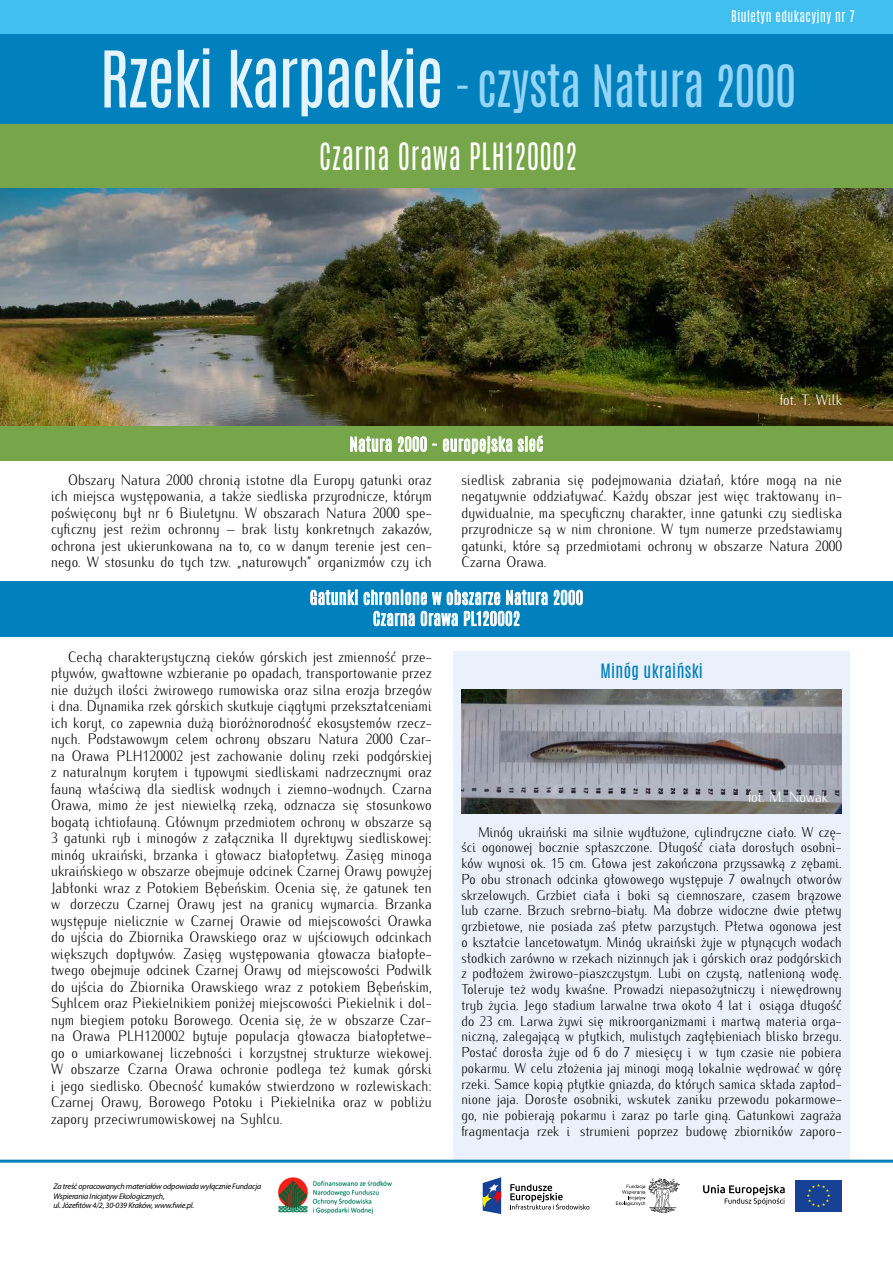
<style>
.page{position:relative;width:893px;height:1263px;background:#fff}
.page>*{position:absolute;margin:0;border:0;box-sizing:border-box;transform-origin:0 0}
.t1{font:66.3px "Antonio";letter-spacing:-.025em;color:#e4f4fe;scale:.95 1}
.t2{font:48.75px "Antonio";letter-spacing:-.01em;color:#95d5f7;scale:.95 1}
.t3{font:31.5px "Antonio";letter-spacing:.03em;color:#fff;scale:.85 1}
.t4{font:16.5px/21px "Antonio";letter-spacing:.02em;color:#fff;text-align:center}
.t5{font:16.5px "Antonio";letter-spacing:.02em;color:#0080bc}
.t6{font:300 15px/16.5px "Iwona Cond";letter-spacing:.01em;color:#000;text-align:justify}
.t7{font:300 15px "Iwona Cond";color:#fff}
.t8{font:300 14.25px/15.8px "Iwona Cond";letter-spacing:.01em;color:#000;text-align:justify}
.t9{font:13.5px "Antonio";letter-spacing:.04em;color:#fff;scale:.91 1}
.t10{font:italic 8.1px/9.4px "Myriad Pro";letter-spacing:-.02em;color:#000}
</style>
<div class="page">
<img style="left:0;top:188px;width:893px;height:238px">
<div style="left:0;top:33px;width:893px;height:91px;background:#0080bc"></div>
<div style="left:0;top:124px;width:893px;height:64px;background:#77a549"></div>
<div style="left:0;top:0;width:893px;height:33px;background:#41c0f0"></div>
<div style="left:0;top:581px;width:893px;height:55px;background:#0080bc"></div>
<div style="left:454px;top:651px;width:396px;height:509px;background:#eaf1fa"></div>
<svg style="left:616px;top:1178px;width:64px;height:35px"></svg>
<div style="left:795px;top:1180px;width:47px;height:31px;background:#164194"></div>
<svg style="left:807px;top:1184px;width:23px;height:23px"></svg>
<svg style="left:703px;top:1185px;width:82px;height:20px"></svg>
<svg style="left:483px;top:1177px;width:18px;height:37px"></svg>
<svg style="left:510px;top:1184px;width:79px;height:25px"></svg>
<img style="left:278px;top:1177px;width:114px;height:37px">
<div style="left:0;top:426px;width:893px;height:35px;background:#77a549"></div>
<svg style="left:350px;top:436px;width:87px;height:16px"></svg>
<svg style="left:443px;top:435px;width:100px;height:19px"></svg>
<hr style="left:0;top:1160px;width:893px;height:3px;background:#0080bc">
<img style="left:461px;top:690px;width:381px;height:124px">
<svg style="left:310px;top:589px;width:273px;height:48px"></svg>
<h1 class="t1" style="left:100px;top:30px;width:363px">Rzeki karpackie</h1>
<p class="t9" style="left:731px;top:6px;width:137px">Biuletyn edukacyjny nr 7</p>
<h2 class="t2" style="left:456px;top:51px;width:360px">- czysta Natura 2000</h2>
<h3 class="t3" style="left:319px;top:134px;width:305px">Czarna Orawa PLH120002</h3>
<p class="t4" style="left:350px;top:434px;width:195px">Natura 2000 - europejska sieć</p>
<p class="t7" style="left:780px;top:388px;width:64px">fot. T. Wilk</p>
<p class="t6" style="left:51px;top:470px;width:382px;text-indent:17px">Obszary Natura 2000 chronią istotne dla Europy gatunki oraz ich miejsca występowania, a także siedliska przyrodnicze, którym poświęcony był nr 6 Biuletynu. W obszarach Natura 2000 spe&shy;cyficzny jest reżim ochronny – brak listy konkretnych zakazów, ochrona jest ukierunkowana na to, co w danym terenie jest cen&shy;nego. W stosunku do tych tzw. „naturowych” organizmów czy ich</p>
<p class="t6" style="left:461px;top:470px;width:382px">siedlisk zabrania się podejmowania działań, które mogą na nie negatywnie oddziaływać. Każdy obszar jest więc traktowany in&shy;dywidualnie, ma specyficzny charakter, inne gatunki czy siedliska przyrodnicze są w nim chronione. W tym numerze przedstawiamy gatunki, które są przedmiotami ochrony w obszarze Natura 2000<br>Czarna Orawa.</p>
<p class="t4" style="left:310px;top:587px;width:275px">Gatunki chronione w obszarze Natura 2000<br>Czarna Orawa PL120002</p>
<p class="t6" style="left:51px;top:647px;width:382px;text-indent:17px">Cechą charakterystyczną cieków górskich jest zmienność prze&shy;pływów, gwałtowne wzbieranie po opadach, transportowanie przez nie dużych ilości żwirowego rumowiska oraz silna erozja brzegów i dna. Dynamika rzek górskich skutkuje ciągłymi przekształceniami ich koryt, co zapewnia dużą bioróżnorodność ekosystemów rzecz&shy;nych. Podstawowym celem ochrony obszaru Natura 2000 Czar&shy;na Orawa PLH120002 jest zachowanie doliny rzeki podgórskiej z naturalnym korytem i typowymi siedliskami nadrzecznymi oraz fauną właściwą dla siedlisk wodnych i ziemno-wodnych. Czarna Orawa, mimo że jest niewielką rzeką, odznacza się stosunkowo bogatą ichtiofauną. Głównym przedmiotem ochrony w obszarze są 3 gatunki ryb i minogów z załącznika II dyrektywy siedliskowej: minóg ukraiński, brzanka i głowacz białopłetwy. Zasięg minoga ukraińskiego w obszarze obejmuje odcinek Czarnej Orawy powyżej Jabłonki wraz z Potokiem Bębeńskim. Ocenia się, że gatunek ten w dorzeczu Czarnej Orawy jest na granicy wymarcia. Brzanka występuje nielicznie w Czarnej Orawie od miejscowości Orawka do ujścia do Zbiornika Orawskiego oraz w ujściowych odcinkach większych dopływów. Zasięg występowania głowacza białopłe&shy;twego obejmuje odcinek Czarnej Orawy od miejscowości Podwilk do ujścia do Zbiornika Orawskiego wraz z potokiem Bębeńskim, Syhlcem oraz Piekielnikiem poniżej miejscowości Piekielnik i dol&shy;nym biegiem potoku Borowego. Ocenia się, że w obszarze Czar&shy;na Orawa PLH120002 bytuje populacja głowacza białopłetwe&shy;go o umiarkowanej liczebności i korzystnej strukturze wiekowej.<br>W obszarze Czarna Orawa ochronie podlega też kumak górski i jego siedlisko. Obecność kumaków stwierdzono w rozlewiskach:<br>Czarnej Orawy, Borowego Potoku i Piekielnika oraz w pobliżu zapory przeciwrumowiskowej na Syhlcu.</p>
<p class="t10" style="left:54px;top:1182px;width:209px">Za treść opracowanych materiałów odpowiada wyłącznie Fundacja<br>Wspierania Inicjatyw Ekologicznych,<br>ul. Józefitów 4/2, 30-039 Kraków, www.fwie.pl.</p>
<p class="t5" style="left:600px;top:659px;width:104px">Minóg ukraiński</p>
<p class="t7" style="left:748px;top:785px;width:82px">fot. M. Nowak</p>
<p class="t8" style="left:461px;top:823px;width:382px;text-indent:17px">Minóg ukraiński ma silnie wydłużone, cylindryczne ciało. W czę&shy;ści ogonowej bocznie spłaszczone. Długość ciała dorosłych osobni&shy;ków wynosi ok. 15 cm. Głowa jest zakończona przyssawką z zębami.<br>Po obu stronach odcinka głowowego występuje 7 owalnych otworów skrzelowych. Grzbiet ciała i boki są ciemnoszare, czasem brązowe lub czarne. Brzuch srebrno-biały. Ma dobrze widoczne dwie płetwy grzbietowe, nie posiada zaś płetw parzystych. Płetwa ogonowa jest o kształcie lancetowatym. Minóg ukraiński żyje w płynących wodach słodkich zarówno w rzekach nizinnych jak i górskich oraz podgórskich z podłożem żwirowo-piaszczystym. Lubi on czystą, natlenioną wodę.<br>Toleruje też wody kwaśne. Prowadzi niepasożytniczy i niewędrowny tryb życia. Jego stadium larwalne trwa około 4 lat i osiąga długość do 23 cm. Larwa żywi się mikroorganizmami i martwą materia orga&shy;niczną, zalegającą w płytkich, mulistych zagłębieniach blisko brzegu.<br>Postać dorosła żyje od 6 do 7 miesięcy i w tym czasie nie pobiera pokarmu. W celu złożenia jaj minogi mogą lokalnie wędrować w górę rzeki. Samce kopią płytkie gniazda, do których samica składa zapłod&shy;nione jaja. Dorosłe osobniki, wskutek zaniku przewodu pokarmowe&shy;go, nie pobierają pokarmu i zaraz po tarle giną. Gatunkowi zagraża fragmentacja rzek i strumieni poprzez budowę zbiorników zaporo-</p>
</div>
